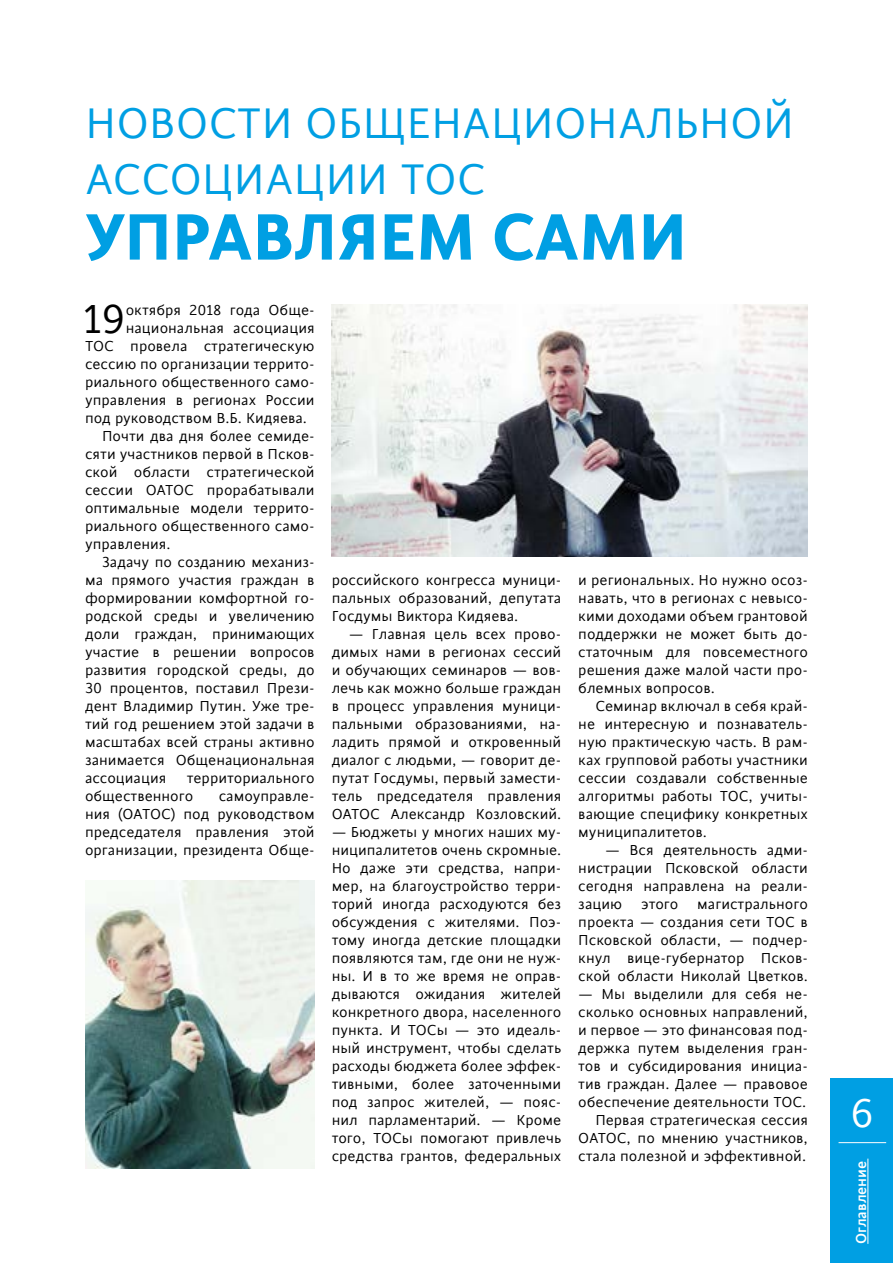
<style>
.page{position:relative;width:893px;height:1263px;background:#fff}
.page>*{position:absolute;margin:0;border:0;box-sizing:border-box;transform-origin:0 0}
.t1{font:700 73.5px "Cinta";color:#009fe3}
.t2{font:48px/55.5px "Cinta";color:#009fe3}
.t3{font:45.45px "Cinta";color:#000}
.t4{font:45px "Cinta";color:#fff}
.t5{font:16.2px/18px "Cinta";color:#000;text-align:justify}
.t6{font:500 16.2px "Cinta";color:#fff}
</style>
<div class="page">
<div style="left:831px;top:1078px;width:62px;height:185px;background:#009fe3"></div>
<hr style="left:867px;top:1158px;width:1px;height:86px;background:#fff">
<hr style="left:838px;top:1142px;width:48px;height:1px;background:#fff">
<img style="left:332px;top:304px;width:476px;height:252px">
<img style="left:85px;top:880px;width:230px;height:288px">
<h2 class="t2" style="left:85px;top:97px;width:711px">НОВОСТИ ОБЩЕНАЦИОНАЛЬНОЙ<br>АССОЦИАЦИИ ТОС</h2>
<h1 class="t1" style="left:85px;top:192px;width:604px">УПРАВЛЯЕМ САМИ</h1>
<h3 class="t3" style="left:83px;top:294px;width:44px">19</h3>
<p class="t5" style="left:126px;top:301px;width:190px">октября 2018 года Обще-</p>
<p class="t5" style="left:126px;top:319px;width:190px">национальная ассоциация</p>
<p class="t5" style="left:85px;top:337px;width:231px">ТОС провела стратегическую</p>
<p class="t5" style="left:85px;top:355px;width:231px">сессию по организации террито-</p>
<p class="t5" style="left:85px;top:373px;width:231px">риального общественного само-</p>
<p class="t5" style="left:85px;top:391px;width:231px">управления в регионах России</p>
<p class="t5" style="left:85px;top:409px;width:224px">под руководством В.Б. Кидяева.</p>
<p class="t5" style="left:102px;top:427px;width:214px">Почти два дня более семиде-</p>
<p class="t5" style="left:85px;top:445px;width:231px">сяти участников первой в Псков-</p>
<p class="t5" style="left:85px;top:463px;width:231px">ской области стратегической</p>
<p class="t5" style="left:85px;top:481px;width:231px">сессии ОАТОС прорабатывали</p>
<p class="t5" style="left:85px;top:499px;width:231px">оптимальные модели террито-</p>
<p class="t5" style="left:85px;top:517px;width:231px">риального общественного само-</p>
<p class="t5" style="left:85px;top:535px;width:87px">управления.</p>
<p class="t5" style="left:102px;top:553px;width:214px">Задачу по созданию механиз-</p>
<p class="t5" style="left:85px;top:571px;width:231px">ма прямого участия граждан в</p>
<p class="t5" style="left:85px;top:589px;width:231px">формировании комфортной го-</p>
<p class="t5" style="left:85px;top:607px;width:231px">родской среды и увеличению</p>
<p class="t5" style="left:85px;top:625px;width:231px">доли граждан, принимающих</p>
<p class="t5" style="left:85px;top:643px;width:231px">участие в решении вопросов</p>
<p class="t5" style="left:85px;top:661px;width:231px">развития городской среды, до</p>
<p class="t5" style="left:85px;top:679px;width:231px">30 процентов, поставил Прези-</p>
<p class="t5" style="left:85px;top:697px;width:231px">дент Владимир Путин. Уже тре-</p>
<p class="t5" style="left:85px;top:715px;width:231px">тий год решением этой задачи в</p>
<p class="t5" style="left:85px;top:733px;width:231px">масштабах всей страны активно</p>
<p class="t5" style="left:85px;top:751px;width:231px">занимается Общенациональная</p>
<p class="t5" style="left:85px;top:769px;width:83px">ассоциация</p>
<p class="t5" style="left:85px;top:769px;width:231px;text-indent:102px">территориального общественного</p>
<p class="t5" style="left:85px;top:787px;width:231px;text-indent:134px">самоуправле&shy;ния (ОАТОС) под руководством председателя правления этой организации, президента Обще-</p>
<p class="t5" style="left:332px;top:571px;width:231px">российского конгресса муници&shy;пальных образований, депутата Госдумы Виктора Кидяева.</p>
<p class="t5" style="left:332px;top:625px;width:231px;text-indent:17px">— Главная цель всех прово&shy;димых нами в регионах сессий и обучающих семинаров — вов&shy;лечь как можно больше граждан в процесс управления муници&shy;пальными образованиями, на&shy;ладить прямой и откровенный диалог с людьми, — говорит де&shy;путат Госдумы, первый замести&shy;тель председателя правления ОАТОС Александр Козловский.</p>
<p class="t5" style="left:332px;top:823px;width:231px">— Бюджеты у многих наших му&shy;ниципалитетов очень скромные.<br>Но даже эти средства, напри&shy;мер, на благоустройство терри&shy;торий иногда расходуются без обсуждения с жителями. Поэ&shy;тому иногда детские площадки появляются там, где они не нуж&shy;ны. И в то же время не оправ&shy;дываются ожидания жителей конкретного двора, населенного пункта. И ТОСы — это идеаль&shy;ный инструмент, чтобы сделать расходы бюджета более эффек&shy;тивными, более заточенными под запрос жителей, — пояс&shy;нил парламентарий. — Кроме того, ТОСы помогают привлечь средства грантов, федеральных</p>
<p class="t5" style="left:578px;top:571px;width:231px">и региональных. Но нужно осоз&shy;навать, что в регионах с невысо&shy;кими доходами объем грантовой поддержки не может быть до&shy;статочным для повсеместного решения даже малой части про&shy;блемных вопросов.</p>
<p class="t5" style="left:578px;top:697px;width:231px;text-indent:17px">Семинар включал в себя край&shy;не интересную и познаватель&shy;ную практическую часть. В рам&shy;ках групповой работы участники сессии создавали собственные алгоритмы работы ТОС, учиты&shy;вающие специфику конкретных муниципалитетов.</p>
<p class="t5" style="left:578px;top:841px;width:231px;text-indent:27px">— Вся деятельность адми&shy;нистрации Псковской области сегодня направлена на реали&shy;зацию этого магистрального проекта — создания сети ТОС в Псковской области, — подчер&shy;кнул вице-губернатор Псков&shy;ской области Николай Цветков.</p>
<p class="t5" style="left:578px;top:985px;width:231px;text-align:right">— Мы выделили для себя не&shy;сколько основных направлений, и первое — это финансовая под&shy;держка путем выделения гран&shy;тов и субсидирования инициа&shy;тив граждан. Далее — правовое обеспечение деятельности ТОС.<br>Первая стратегическая сессия<br>ОАТОС, по мнению участников, стала полезной и эффективной.</p>
<h3 class="t4" style="left:850px;top:1088px;width:25px">6</h3>
<p class="t6" style="left:852px;top:1244px;width:85px;rotate:-90deg">Оглавление</p>
</div>
